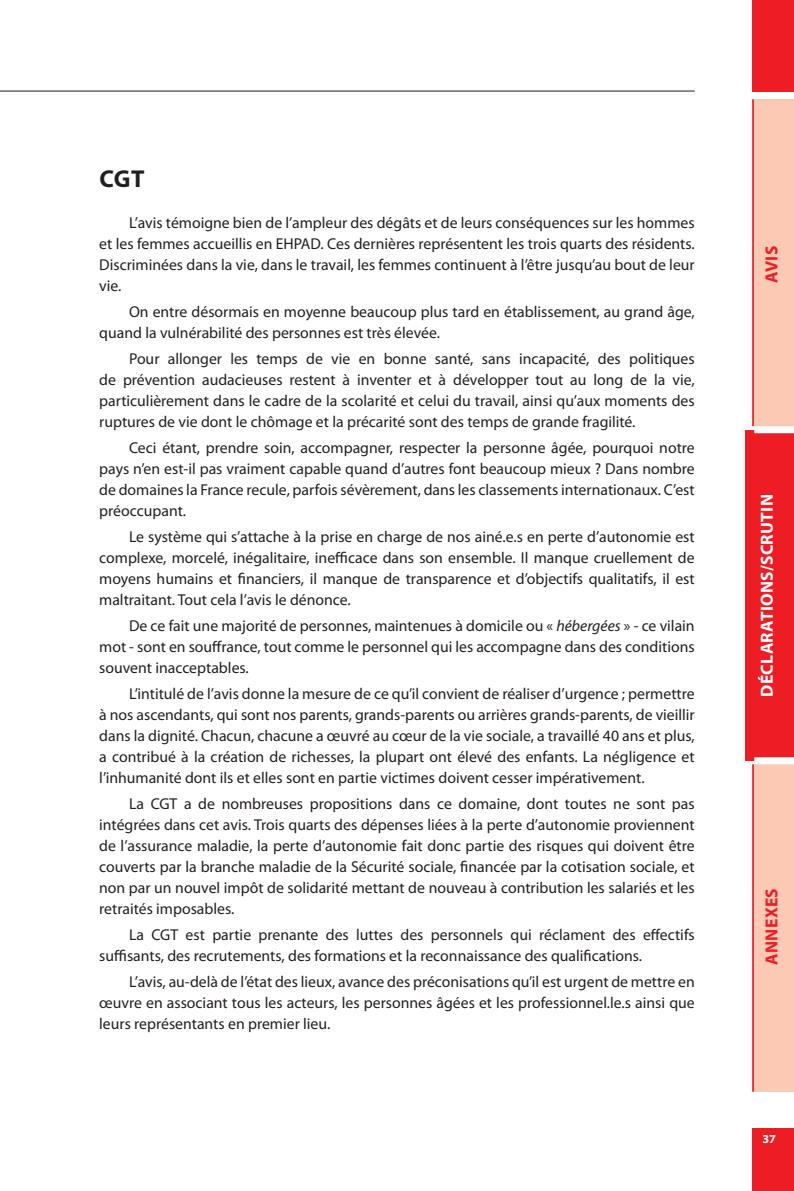
<style>
.page{position:relative;width:794px;height:1191px;background:#fff}
.page>*{position:absolute;margin:0;border:0;box-sizing:border-box;transform-origin:0 0}
.Titre_Groupe{font:700 24.5px "Myriad Pro";color:#231f20}
.t1{font:700 17.5px "Myriad Pro";letter-spacing:.02em;color:#fff}
.t2{font:700 17.5px "Myriad Pro";letter-spacing:.02em;color:#ee1d23}
.Alinéa{font:15.75px/21px "Myriad Pro";color:#231f20;text-align:justify}
.t3{font:700 12.25px "Myriad Pro";color:#fff}
.s1{font-style:italic}
</style>
<div class="page">
<div style="left:745px;top:430px;width:49px;height:330px;background:#ee1d23"></div>
<div style="left:754px;top:99px;width:40px;height:331px;background:#fcc9b4"></div>
<div style="left:754px;top:761px;width:40px;height:330px;background:#fcc9b4"></div>
<hr style="left:752px;top:764px;width:2px;height:327px;background:#ee1d23">
<hr style="left:752px;top:99px;width:2px;height:327px;background:#ee1d23">
<div style="left:754px;top:426px;width:40px;height:7px;background:#fff"></div>
<div style="left:754px;top:757px;width:40px;height:7px;background:#fff"></div>
<div style="left:752px;top:1129px;width:42px;height:62px;background:#ee1d23"></div>
<div style="left:752px;top:0;width:42px;height:91px;background:#ee1d23"></div>
<hr style="left:0;top:91px;width:694px;height:1px;background:#231f20">
<p class="Titre_Groupe" style="left:99px;top:163px;width:46px">CGT</p>
<p class="Alinéa" style="left:99px;top:212px;width:597px;text-indent:30px">L’avis témoigne bien de l’ampleur des dégâts et de leurs conséquences sur les hommes et les femmes accueillis en EHPAD. Ces dernières représentent les trois quarts des résidents.<br>Discriminées dans la vie, dans le travail, les femmes continuent à l’être jusqu’au bout de leur vie.</p>
<p class="Alinéa" style="left:99px;top:301px;width:597px;text-indent:30px">On entre désormais en moyenne beaucoup plus tard en établissement, au grand âge, quand la vulnérabilité des personnes est très élevée.</p>
<p class="Alinéa" style="left:99px;top:348px;width:597px;text-indent:30px">Pour allonger les temps de vie en bonne santé, sans incapacité, des politiques de prévention audacieuses restent à inventer et à développer tout au long de la vie, particulièrement dans le cadre de la scolarité et celui du travail, ainsi qu’aux moments des ruptures de vie dont le chômage et la précarité sont des temps de grande fragilité.</p>
<p class="Alinéa" style="left:99px;top:437px;width:597px;text-indent:30px">Ceci étant, prendre soin, accompagner, respecter la personne âgée, pourquoi notre pays n’en est-il pas vraiment capable quand d’autres font beaucoup mieux ? Dans nombre de domaines la France recule, parfois sévèrement, dans les classements internationaux. C’est préoccupant.</p>
<p class="Alinéa" style="left:99px;top:526px;width:597px;text-indent:30px">Le système qui s’attache à la prise en charge de nos ainé.e.s en perte d’autonomie est complexe, morcelé, inégalitaire, inefficace dans son ensemble. Il manque cruellement de moyens humains et financiers, il manque de transparence et d’objectifs qualitatifs, il est maltraitant. Tout cela l’avis le dénonce.</p>
<p class="Alinéa" style="left:99px;top:615px;width:597px;text-indent:30px">De ce fait une majorité de personnes, maintenues à domicile ou « <span class="s1">hébergées</span> » - ce vilain mot - sont en souffrance, tout comme le personnel qui les accompagne dans des conditions souvent inacceptables.</p>
<p class="Alinéa" style="left:99px;top:683px;width:597px;text-indent:30px">L’intitulé de l’avis donne la mesure de ce qu’il convient de réaliser d’urgence ; permettre à nos ascendants, qui sont nos parents, grands-parents ou arrières grands-parents, de vieillir dans la dignité. Chacun, chacune a œuvré au cœur de la vie sociale, a travaillé 40 ans et plus, a contribué à la création de richesses, la plupart ont élevé des enfants. La négligence et l’inhumanité dont ils et elles sont en partie victimes doivent cesser impérativement.</p>
<p class="Alinéa" style="left:99px;top:793px;width:597px;text-indent:30px">La CGT a de nombreuses propositions dans ce domaine, dont toutes ne sont pas intégrées dans cet avis. Trois quarts des dépenses liées à la perte d’autonomie proviennent de l’assurance maladie, la perte d’autonomie fait donc partie des risques qui doivent être couverts par la branche maladie de la Sécurité sociale, financée par la cotisation sociale, et non par un nouvel impôt de solidarité mettant de nouveau à contribution les salariés et les retraités imposables.</p>
<p class="Alinéa" style="left:99px;top:924px;width:597px;text-indent:30px">La CGT est partie prenante des luttes des personnels qui réclament des effectifs suffisants, des recrutements, des formations et la reconnaissance des qualifications.</p>
<p class="Alinéa" style="left:99px;top:970px;width:597px;text-indent:30px">L’avis, au-delà de l’état des lieux, avance des préconisations qu’il est urgent de mettre en œuvre en associant tous les acteurs, les personnes âgées et les professionnel.le.s ainsi que leurs représentants en premier lieu.</p>
<p class="t2" style="left:760px;top:283px;width:39px;rotate:-90deg">AVIS</p>
<p class="t1" style="left:755px;top:697px;width:204px;rotate:-90deg">DÉCLARATIONS/SCRUTIN</p>
<p class="t2" style="left:760px;top:964px;width:78px;rotate:-90deg">ANNEXES</p>
<p class="t3" style="left:762px;top:1131px;width:15px">37</p>
</div>
